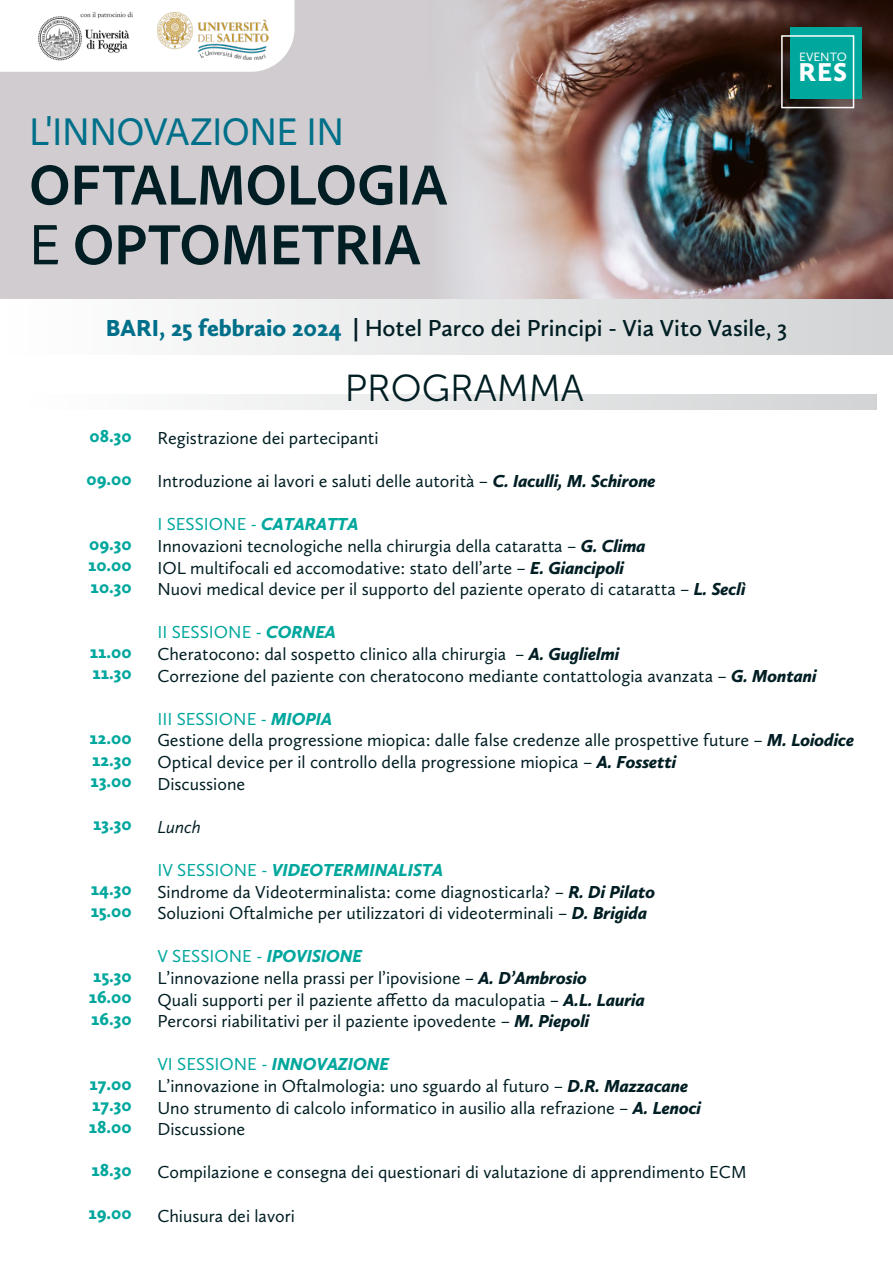
<style>
.page{position:relative;width:893px;height:1263px;background:#fff}
.page>*{position:absolute;margin:0;border:0;box-sizing:border-box;transform-origin:0 0}
.t1{font:700 59.25px/59.7px "Adobe Clean";color:#001e23}
.t2{font:40.35px "Adobe Clean";letter-spacing:.005em;color:#006f89}
.t3{font:37.5px "Museo Sans 300";color:#001e23}
.t4{font:900 26.7px "Calluna Sans";color:#fff}
.t5{font:600 24px "Calluna Sans";color:#001e23}
.t6{font:18px/21.6px "Calluna Sans";color:#001e23}
.t7{font:900 18px/21.6px "Calluna Sans";color:#00a79d;text-align:justify}
.t8{font:italic 18px "Calluna Sans";color:#001e23}
.t9{font:12.6px "Calluna Sans";color:#fff}
.s1{font-weight:400}
.s2{font-weight:900;color:#006f89}
.s3{font-weight:900}
.s4{font-weight:900;font-style:italic}
.s5{color:#00a79d}
.s6{font-weight:900;font-style:italic;color:#00a79d}
</style>
<div class="page">
<img style="left:526px;top:0;width:367px;height:300px">
<svg style="left:0;top:0;width:526px;height:355px;background:#d0ccce"></svg>
<svg style="left:0;top:0;width:295px;height:72px"></svg>
<svg style="left:216px;top:394px;width:660px;height:15px"></svg>
<div style="left:0;top:300px;width:893px;height:54px;background:linear-gradient(to right,#fff,#d2d3d5)"></div>
<div style="left:790px;top:27px;width:72px;height:72px;background:#00a79d"></div>
<div style="left:781px;top:35px;width:73px;height:73px;border:2px solid #fff"></div>
<img style="left:157px;top:13px;width:111px;height:46px">
<img style="left:29px;top:8px;width:116px;height:55px">
<h2 class="t2" style="left:29px;top:105px;width:316px">L'INNOVAZIONE IN</h2>
<h1 class="t1" style="left:29px;top:153px;width:419px">OFTALMOLOGIA<br><span class="s1">E</span> OPTOMETRIA</h1>
<p class="t9" style="left:799px;top:49px;width:49px">EVENTO</p>
<h3 class="t4" style="left:798px;top:55px;width:50px">RES</h3>
<h3 class="t5" style="left:106px;top:313px;width:683px"><span class="s2">BARI, 25 febbraio 2024</span> <span class="s3">|</span> Hotel Parco dei Principi - Via Vito Vasile, 3</h3>
<p class="t7" style="left:90px;top:424px;width:43px">08.30</p>
<p class="t7" style="left:87px;top:468px;width:46px">09.00</p>
<p class="t7" style="left:88px;top:532px;width:45px">09.30<br>10.00<br>10.30</p>
<p class="t7" style="left:90px;top:640px;width:43px">11.00<br>11.30</p>
<p class="t7" style="left:90px;top:727px;width:43px">12.00<br>12.30<br>13.00</p>
<p class="t7" style="left:93px;top:813px;width:40px">13.30</p>
<p class="t7" style="left:91px;top:878px;width:42px">14.30<br>15.00</p>
<p class="t7" style="left:89px;top:964px;width:44px">15.30<br>16.00<br>16.30</p>
<p class="t7" style="left:89px;top:1072px;width:44px">17.00<br>17.30<br>18.00</p>
<p class="t7" style="left:91px;top:1159px;width:42px">18.30</p>
<p class="t7" style="left:88px;top:1202px;width:45px">19.00</p>
<h3 class="t3" style="left:345px;top:368px;width:241px">PROGRAMMA</h3>
<p class="t6" style="left:157px;top:427px;width:223px">Registrazione dei partecipanti</p>
<p class="t6" style="left:157px;top:470px;width:500px">Introduzione ai lavori e saluti delle autorità – <span class="s4">C. Iaculli, M. Schirone</span></p>
<p class="t6" style="left:157px;top:513px;width:590px"><span class="s5">I SESSIONE -</span> <span class="s6">CATARATTA<br></span>Innovazioni tecnologiche nella chirurgia della cataratta – <span class="s4">G. Clima<br></span>IOL multifocali ed accomodative: stato dell’arte – <span class="s4">E. Giancipoli<br></span>Nuovi medical device per il supporto del paziente operato di cataratta – <span class="s4">L. Seclì</span></p>
<p class="t6" style="left:157px;top:621px;width:661px"><span class="s5">II SESSIONE -</span> <span class="s6">CORNEA<br></span>Cheratocono: dal sospetto clinico alla chirurgia – <span class="s4">A. Guglielmi<br></span>Correzione del paziente con cheratocono mediante contattologia avanzata – <span class="s4">G. Montani</span></p>
<p class="t6" style="left:157px;top:708px;width:698px"><span class="s5">III SESSIONE -</span> <span class="s6">MIOPIA<br></span>Gestione della progressione miopica: dalle false credenze alle prospettive future – <span class="s4">M. Loiodice </span>Optical device per il controllo della progressione miopica – <span class="s4">A. Fossetti<br></span>Discussione</p>
<p class="t8" style="left:157px;top:816px;width:45px">Lunch</p>
<p class="t6" style="left:157px;top:859px;width:499px"><span class="s5">IV SESSIONE -</span> <span class="s6">VIDEOTERMINALISTA<br></span>Sindrome da Videoterminalista: come diagnosticarla? – <span class="s4">R. Di Pilato<br></span>Soluzioni Oftalmiche per utilizzatori di videoterminali – <span class="s4">D. Brigida</span></p>
<p class="t6" style="left:157px;top:945px;width:489px"><span class="s5">V SESSIONE -</span> <span class="s6">IPOVISIONE<br></span>L’innovazione nella prassi per l’ipovisione – <span class="s4">A. D’Ambrosio<br></span>Quali supporti per il paziente affetto da maculopatia – <span class="s4">A.L. Lauria </span>Percorsi riabilitativi per il paziente ipovedente – <span class="s4">M. Piepoli</span></p>
<p class="t6" style="left:157px;top:1053px;width:545px"><span class="s5">VI SESSIONE -</span> <span class="s6">INNOVAZIONE<br></span>L’innovazione in Oftalmologia: uno sguardo al futuro – <span class="s4">D.R. Mazzacane </span>Uno strumento di calcolo informatico in ausilio alla refrazione – <span class="s4">A. Lenoci </span>Discussione</p>
<p class="t6" style="left:157px;top:1161px;width:591px">Compilazione e consegna dei questionari di valutazione di apprendimento ECM</p>
<p class="t6" style="left:157px;top:1204px;width:139px">Chiusura dei lavori</p>
</div>
